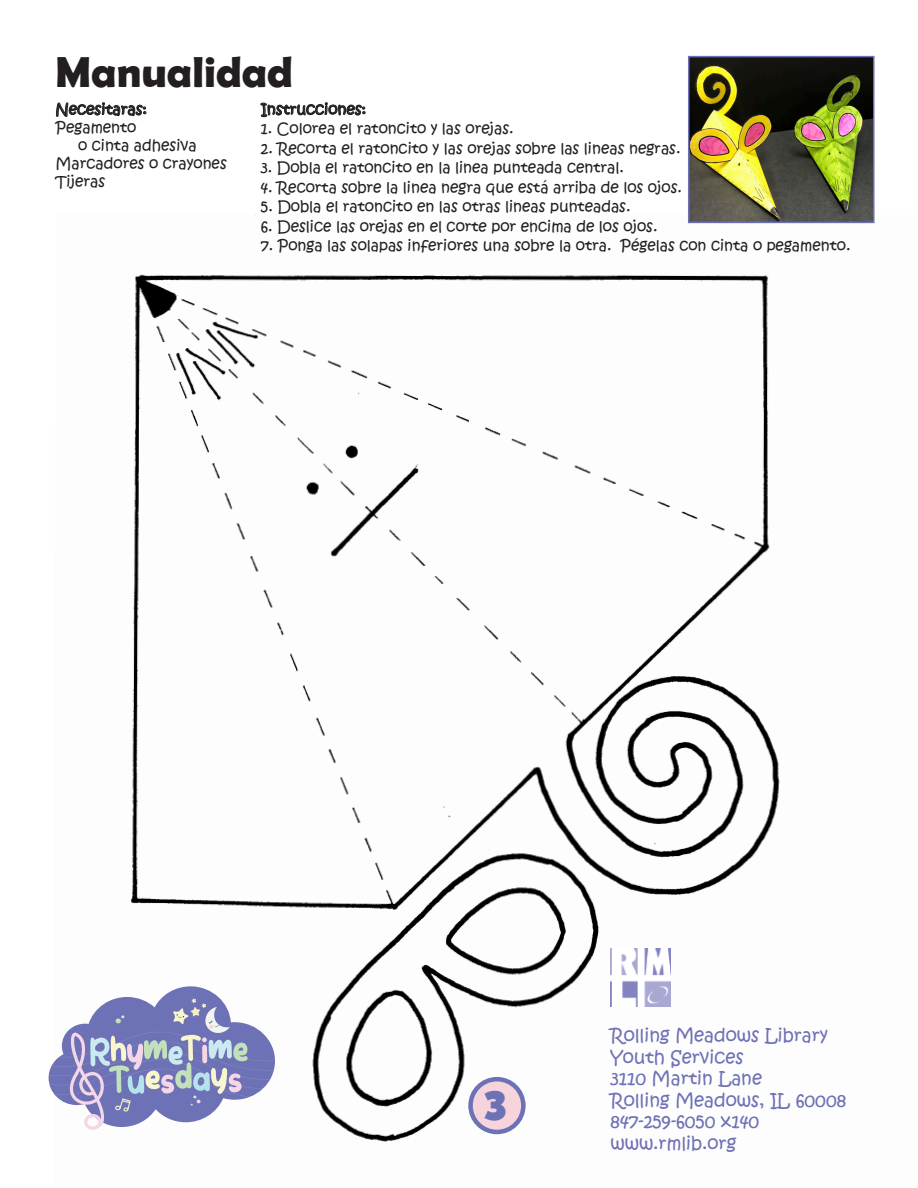
<style>
.page{position:relative;width:918px;height:1188px;background:#fff}
.page>*{position:absolute;margin:0;border:0;box-sizing:border-box;transform-origin:0 0}
.t1{font:700 43.5px "Berlin Sans FB Demi";color:#231f20}
.t2{font:900 43.5px "Kabob";color:#6d71b5}
.t3{font:18px/21.6px "Kristen ITC";color:#6d71b5}
.t4{font:15px "Kristen ITC";color:#231f20}
</style>
<div class="page">
<img style="left:131px;top:214px;width:744px;height:928px">
<div style="left:471px;top:1079px;width:52px;height:53px;background:#f5d4db;border-radius:50%"></div>
<div style="left:468px;top:1077px;width:58px;height:57px;border:4px solid #6d71b5;border-radius:50%"></div>
<svg style="left:56px;top:102px;width:91px;height:15px"></svg>
<svg style="left:260px;top:102px;width:106px;height:16px"></svg>
<svg style="left:48px;top:986px;width:227px;height:144px"></svg>
<img style="left:611px;top:948px;width:59px;height:59px">
<img style="left:690px;top:58px;width:183px;height:163px">
<div style="left:688px;top:56px;width:187px;height:167px;border:1px solid #6d71b5"></div>
<p class="t1" style="left:56px;top:47px;width:239px">Manualidad</p>
<p class="t4" style="left:56px;top:99px;width:93px">Necesitaras:</p>
<p class="t4" style="left:56px;top:117px;width:82px">Pegamento</p>
<p class="t4" style="left:78px;top:135px;width:120px">o cinta adhesiva</p>
<p class="t4" style="left:56px;top:153px;width:173px">Marcadores o crayones</p>
<p class="t4" style="left:56px;top:171px;width:51px">Tijeras</p>
<p class="t4" style="left:261px;top:99px;width:107px">Instrucciones:</p>
<p class="t4" style="left:261px;top:119px;width:254px">1. Colorea el ratoncito y las orejas.</p>
<p class="t4" style="left:261px;top:138px;width:421px">2. Recorta el ratoncito y las orejas sobre las lineas negras.</p>
<p class="t4" style="left:261px;top:158px;width:364px">3. Dobla el ratoncito en la linea punteada central.</p>
<p class="t4" style="left:261px;top:177px;width:423px">4. Recorta sobre la linea negra que está arriba de los ojos.</p>
<p class="t4" style="left:261px;top:197px;width:371px">5. Dobla el ratoncito en las otras lineas punteadas.</p>
<p class="t4" style="left:261px;top:216px;width:398px">6. Deslice las orejas en el corte por encima de los ojos.</p>
<p class="t4" style="left:261px;top:236px;width:591px">7. Ponga las solapas inferiores una sobre la otra. Pégelas con cinta o pegamento.</p>
<p class="t2" style="left:483px;top:1080px;width:25px">3</p>
<p class="t3" style="left:611px;top:1025px;width:219px">Rolling Meadows Library<br>Youth Services</p>
<p class="t3" style="left:611px;top:1068px;width:153px">3110 Martin Lane</p>
<p class="t3" style="left:611px;top:1090px;width:237px">Rolling Meadows, IL 60008</p>
<p class="t3" style="left:611px;top:1111px;width:150px">847-259-6050 x140</p>
<p class="t3" style="left:611px;top:1133px;width:127px">www.rmlib.org</p>
</div>
